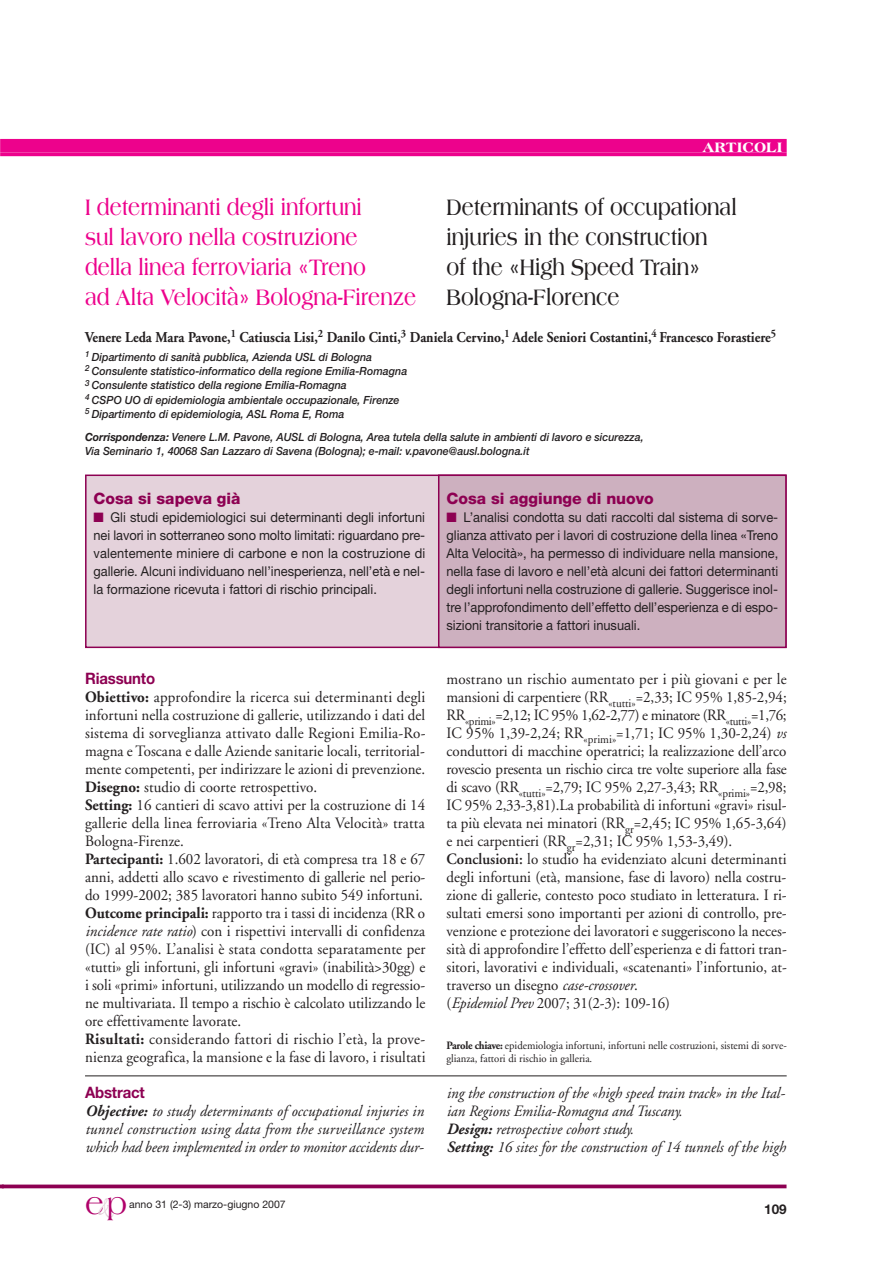
<style>
.page{position:relative;width:893px;height:1263px;background:#fff}
.page>*{position:absolute;margin:0;border:0;box-sizing:border-box;transform-origin:0 0}
.t1{font:31.95px "Americana";color:#b0016a;scale:.93 1}
.t2{font:700 24px/30px "Americana";color:#ed028c;scale:.8 1}
.t3{font:700 24px/30px "Americana";color:#231f20;scale:.8 1}
.t4{font:15.75px/18px "Adobe Garamond";color:#231f20;scale:.95 1}
.t5{font:italic 15.75px/18px "Adobe Garamond";color:#231f20;text-align:justify;scale:.95 1}
.t6{font:800 15.75px "Helvetica Neue";color:#8d0052}
.t7{font:700 15.75px "Helvetica Neue";letter-spacing:-.01em;color:#8d0052;scale:.95 1}
.t8{font:700 15px "Adobe Garamond";color:#231f20;scale:.9 1}
.t9{font:800 14.7px "Americana";color:#fff}
.t10{font:13.5px/18px "Helvetica Neue";color:#231f20;text-align:justify;scale:.95 1}
.t11{font:700 13.5px "Helvetica Neue";color:#231f20}
.t12{font:italic 500 11.25px/14.2px "Helvetica Neue";color:#231f20;scale:.95 1}
.t13{font:11.25px/13.5px "Adobe Garamond";color:#231f20;scale:.95 1}
.t14{font:10.5px "Helvetica Neue";color:#231f20}
.s1{font-weight:700}
.s2{color:#8d0052}
.s3{font-style:italic}
.s4{font-weight:600}
.s5{font-family:"Demian LT";font-size:22.5px;color:#dfcad4}
</style>
<div class="page">
<svg style="left:4px;top:1184px;width:782px;height:4px;background:#9d246a"></svg>
<div style="left:0;top:139px;width:787px;height:13px;background:#ed028c"></div>
<svg style="left:1px;top:152px;width:786px;height:4px;background:#ed1192"></svg>
<div style="left:86px;top:475px;width:700px;height:172px;background:#e4d2db"></div>
<div style="left:85px;top:474px;width:702px;height:174px;border:2px solid #8d0052"></div>
<div style="left:439px;top:475px;width:347px;height:172px;background:#cdb0bf"></div>
<div style="left:438px;top:474px;width:349px;height:174px;border:2px solid #8d0052"></div>
<hr style="left:85px;top:1075px;width:702px;height:1px;background:#231f20">
<svg style="left:0;top:1184px;width:4px;height:4px"></svg>
<svg style="left:0;top:139px;width:1px;height:17px"></svg>
<p class="t9" style="left:702px;top:142px;width:81px">ARTICOLI</p>
<h2 class="t3" style="left:446px;top:194px;width:364px">Determinants of occupational injuries in the construction<br>of the «High Speed Train»<br>Bologna-Florence</h2>
<p class="t8" style="left:85px;top:331px;width:769px">Venere Leda Mara Pavone,<sup>1</sup> Catiuscia Lisi,<sup>2</sup> Danilo Cinti,<sup>3</sup> Daniela Cervino,<sup>1</sup> Adele Seniori Costantini,<sup>4</sup> Francesco Forastiere<sup>5</sup></p>
<p class="t12" style="left:85px;top:351px;width:341px"><sup>1</sup> Dipartimento di sanità pubblica, Azienda USL di Bologna<br><sup>2</sup> Consulente statistico-informatico della regione Emilia-Romagna <sup>3</sup> Consulente statistico della regione Emilia-Romagna<br><sup>4</sup> CSPO UO di epidemiologia ambientale occupazionale, Firenze<br><sup>5</sup> Dipartimento di epidemiologia, ASL Roma E, Roma</p>
<p class="t12" style="left:85px;top:431px;width:590px"><span class="s1">Corrispondenza:</span> Venere L.M. Pavone, AUSL di Bologna, Area tutela della salute in ambienti di lavoro e sicurezza,<br>Via Seminario 1, 40068 San Lazzaro di Savena (Bologna); e-mail: v.pavone@ausl.bologna.it</p>
<p class="t6" style="left:94px;top:493px;width:149px">Cosa si sapeva già</p>
<p class="t10" style="left:94px;top:510px;width:351px"><span class="s2">■</span> Gli studi epidemiologici sui determinanti degli infortuni nei lavori in sotterraneo sono molto limitati: riguardano pre&shy;valentemente miniere di carbone e non la costruzione di gallerie. Alcuni individuano nell’inesperienza, nell’età e nel&shy;la formazione ricevuta i fattori di rischio principali.</p>
<h2 class="t2" style="left:85px;top:194px;width:416px">I determinanti degli infortuni<br>sul lavoro nella costruzione<br>della linea ferroviaria «Treno<br>ad Alta Velocità» Bologna-Firenze</h2>
<p class="t6" style="left:446px;top:493px;width:209px">Cosa si aggiunge di nuovo</p>
<p class="t10" style="left:446px;top:510px;width:351px"><span class="s2">■</span> L’analisi condotta su dati raccolti dal sistema di sorve&shy;glianza attivato per i lavori di costruzione della linea «Treno Alta Velocità», ha permesso di individuare nella mansione, nella fase di lavoro e nell’età alcuni dei fattori determinanti degli infortuni nella costruzione di gallerie. Suggerisce inol&shy;tre l’approfondimento dell’effetto dell’esperienza e di espo&shy;sizioni transitorie a fattori inusuali.</p>
<p class="t7" style="left:85px;top:673px;width:75px">Riassunto</p>
<p class="t4" style="left:85px;top:689px;width:360px"><span class="s1">Obiettivo:</span> approfondire la ricerca sui determinanti degli infortuni nella costruzione di gallerie, utilizzando i dati del sistema di sorveglianza attivato dalle Regioni Emilia-Ro&shy;magna e Toscana e dalle Aziende sanitarie locali, territorial&shy;mente competenti, per indirizzare le azioni di prevenzione.<br><span class="s1">Disegno:</span> studio di coorte retrospettivo.<br><span class="s1">Setting:</span> 16 cantieri di scavo attivi per la costruzione di 14 gallerie della linea ferroviaria «Treno Alta Velocità» tratta Bologna-Firenze.<br><span class="s1">Partecipanti:</span> 1.602 lavoratori, di età compresa tra 18 e 67 anni, addetti allo scavo e rivestimento di gallerie nel perio&shy;do 1999-2002; 385 lavoratori hanno subito 549 infortuni.<br><span class="s1">Outcome principali:</span> rapporto tra i tassi di incidenza (RR o <span class="s3">incidence rate ratio</span>) con i rispettivi intervalli di confidenza (IC) al 95%. L’analisi è stata condotta separatamente per «tutti» gli infortuni, gli infortuni «gravi» (inabilità&gt;30gg) e i soli «primi» infortuni, utilizzando un modello di regressio&shy;ne multivariata. Il tempo a rischio è calcolato utilizzando le ore effettivamente lavorate.<br><span class="s1">Risultati:</span> considerando fattori di rischio l’età, la prove&shy;nienza geografica, la mansione e la fase di lavoro, i risultati</p>
<p class="t7" style="left:85px;top:1087px;width:64px">Abstract</p>
<p class="t5" style="left:85px;top:1103px;width:358px"><span class="s1">Objective:</span> to study determinants of occupational injuries in tunnel construction using data from the surveillance system which had been implemented in order to monitor accidents dur-</p>
<p class="t4" style="left:446px;top:671px;width:360px">mostrano un rischio aumentato per i più giovani e per le mansioni di carpentiere (RR<sub>«tutti»</sub>=2,33; IC 95% 1,85-2,94; RR<sub>«primi»</sub>=2,12; IC 95% 1,62-2,77) e minatore (RR<sub>«tutti»</sub>=1,76; IC 95% 1,39-2,24; RR<sub>«primi»</sub>=1,71; IC 95% 1,30-2,24) <span class="s3">vs </span>conduttori di macchine operatrici; la realizzazione dell’arco rovescio presenta un rischio circa tre volte superiore alla fase di scavo (RR<sub>«tutti»</sub>=2,79; IC 95% 2,27-3,43; RR<sub>«primi»</sub>=2,98; IC 95% 2,33-3,81).La probabilità di infortuni «gravi» risul&shy;ta più elevata nei minatori (RR<sub>gr</sub>=2,45; IC 95% 1,65-3,64) e nei carpentieri (RR<sub>gr</sub>=2,31; IC 95% 1,53-3,49).<br><span class="s4">Conclusioni:</span> lo studio ha evidenziato alcuni determinanti degli infortuni (età, mansione, fase di lavoro) nella costru&shy;zione di gallerie, contesto poco studiato in letteratura. I ri&shy;sultati emersi sono importanti per azioni di controllo, pre&shy;venzione e protezione dei lavoratori e suggeriscono la neces&shy;sità di approfondire l’effetto dell’esperienza e di fattori tran&shy;sitori, lavorativi e individuali, «scatenanti» l’infortunio, at&shy;traverso un disegno <span class="s3">case-crossover</span>.<br>(<span class="s3">Epidemiol Prev</span> 2007; 31(2-3): 109-16)</p>
<p class="t13" style="left:446px;top:1039px;width:360px"><span class="s1">Parole chiave:</span> epidemiologia infortuni, infortuni nelle costruzioni, sistemi di sorve&shy;glianza, fattori di rischio in galleria.</p>
<p class="t5" style="left:446px;top:1085px;width:358px;text-align:left">ing the construction of the «high speed train track» in the Ital&shy;ian Regions Emilia-Romagna and Tuscany.<br><span class="s1">Design:</span> retrospective cohort study.<br><span class="s1">Setting:</span> 16 sites for the construction of 14 tunnels of the high</p>
<h1 class="t1" style="left:85px;top:1191px;width:47px">e<span class="s5">&amp;</span>p</h1>
<p class="t14" style="left:129px;top:1200px;width:158px">anno 31 (2-3) marzo-giugno 2007</p>
<p class="t11" style="left:764px;top:1204px;width:24px">109</p>
</div>
